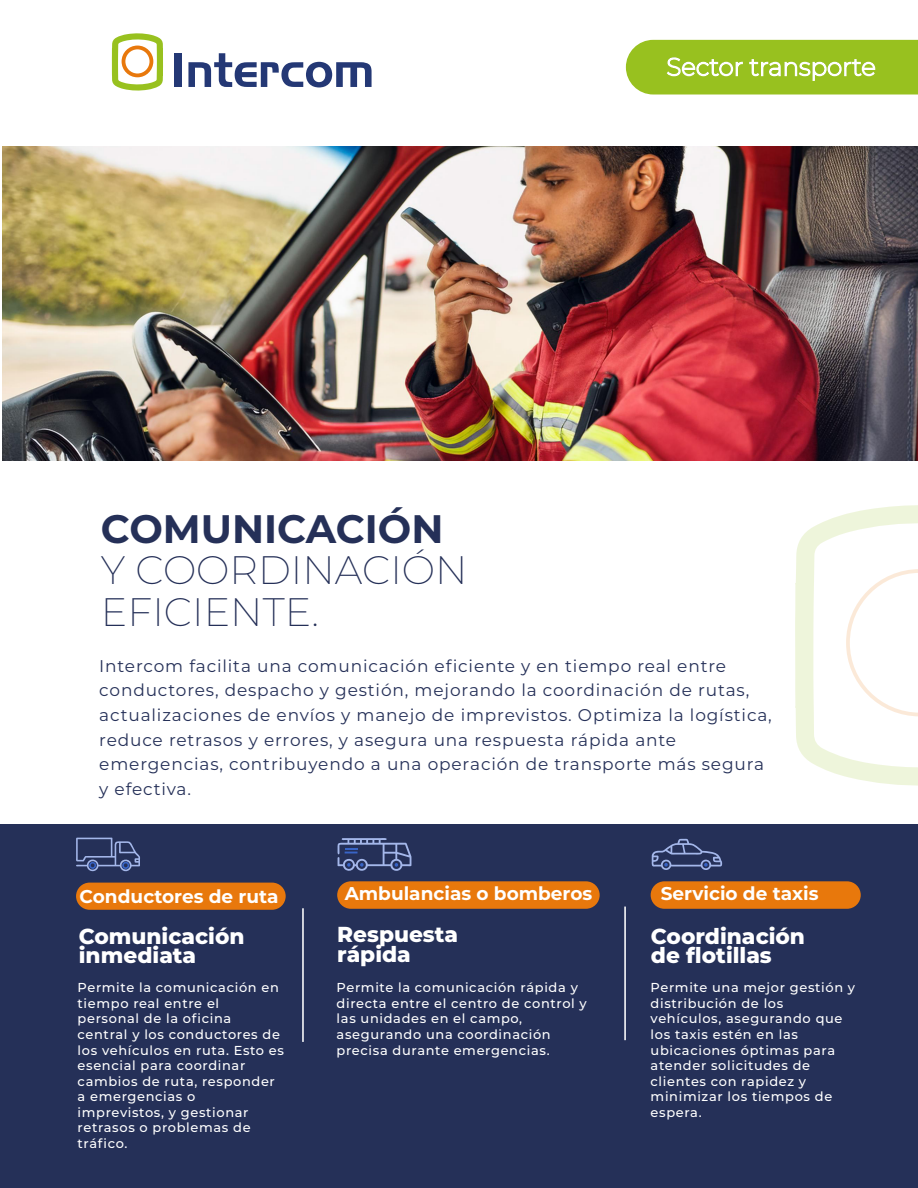
<style>
.page{position:relative;width:918px;height:1188px;background:#fff}
.page>*{position:absolute;margin:0;border:0;box-sizing:border-box;transform-origin:0 0}
.t1{font:200 39.75px/41.7px "Montserrat";color:#253058}
.t2{font:700 39.75px "Montserrat";color:#253058}
.t3{font:800 21.6px/19.2px "Montserrat";color:#fff}
.t4{font:700 18.45px "Montserrat";color:#fff}
.t5{font:16.95px/24.6px "Montserrat";letter-spacing:.05em;color:#253058}
.t6{font:500 12.9px/15.6px "Montserrat";letter-spacing:.05em;color:#fff}
</style>
<div class="page">
<svg style="left:795px;top:505px;width:123px;height:281px"></svg>
<div style="left:0;top:824px;width:918px;height:364px;background:#253058"></div>
<div style="left:76px;top:883px;width:210px;height:27px;background:#e8780c;border-radius:14px"></div>
<div style="left:337px;top:881px;width:263px;height:28px;background:#e8780c;border-radius:14px"></div>
<div style="left:651px;top:881px;width:210px;height:28px;background:#e8780c;border-radius:14px"></div>
<hr style="left:302px;top:908px;width:2px;height:134px;background:#fff">
<hr style="left:624px;top:907px;width:2px;height:133px;background:#fff">
<img style="left:2px;top:146px;width:916px;height:314px">
<div style="left:175px;top:53px;width:7px;height:34px;background:#243875"></div>
<svg style="left:188px;top:53px;width:184px;height:34px"></svg>
<svg style="left:111px;top:33px;width:52px;height:58px"></svg>
<svg style="left:338px;top:838px;width:74px;height:33px"></svg>
<svg style="left:76px;top:838px;width:64px;height:34px"></svg>
<svg style="left:651px;top:839px;width:71px;height:31px"></svg>
<svg style="left:626px;top:40px;width:292px;height:55px;background:#a3c737"></svg>
<h1 class="t2" style="left:101px;top:500px;width:344px">COMUNICACIÓN</h1>
<h1 class="t1" style="left:101px;top:548px;width:368px">Y COORDINACIÓN<br>EFICIENTE.</h1>
<p class="t5" style="left:99px;top:653px;width:674px">Intercom facilita una comunicación eficiente y en tiempo real entre conductores, despacho y gestión, mejorando la coordinación de rutas, actualizaciones de envíos y manejo de imprevistos. Optimiza la logística, reduce retrasos y errores, y asegura una respuesta rápida ante emergencias, contribuyendo a una operación de transporte más segura y efectiva.</p>
<h3 class="t4" style="left:80px;top:883px;width:201px">Conductores de ruta</h3>
<h3 class="t4" style="left:345px;top:881px;width:249px">Ambulancias o bomberos</h3>
<h3 class="t4" style="left:661px;top:881px;width:159px">Servicio de taxis</h3>
<h2 class="t3" style="left:79px;top:926px;width:167px">Comunicación inmediata</h2>
<p class="t6" style="left:78px;top:979px;width:208px">Permite la comunicación en tiempo real entre el<br>personal de la oficina central y los conductores de los vehículos en ruta. Esto es esencial para coordinar cambios de ruta, responder a emergencias o imprevistos, y gestionar retrasos o problemas de tráfico.</p>
<h2 class="t3" style="left:337px;top:924px;width:122px">Respuesta rápida</h2>
<p class="t6" style="left:337px;top:979px;width:252px">Permite la comunicación rápida y directa entre el centro de control y las unidades en el campo, asegurando una coordinación precisa durante emergencias.</p>
<h2 class="t3" style="left:651px;top:926px;width:156px">Coordinación de flotillas</h2>
<p class="t6" style="left:651px;top:979px;width:206px">Permite una mejor gestión y distribución de los vehículos, asegurando que los taxis estén en las ubicaciones óptimas para atender solicitudes de clientes con rapidez y minimizar los tiempos de espera.</p>
</div>
